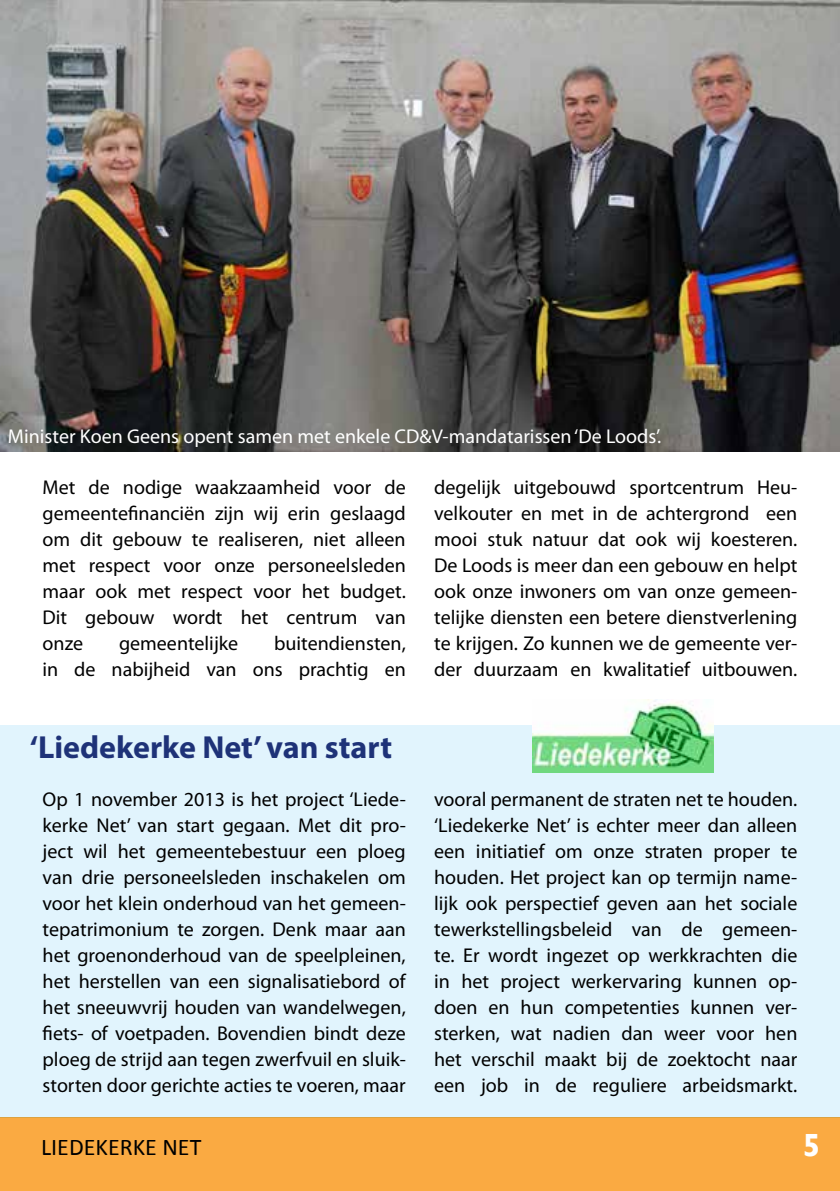
<style>
.page{position:relative;width:840px;height:1191px;background:#fff}
.page>*{position:absolute;margin:0;border:0;box-sizing:border-box;transform-origin:0 0}
.t1{font:700 32px "Myriad Pro";color:#1e3278}
.t2{font:700 32px "Gill Sans";color:#fff}
.t3{font:24px "Calibri";color:#000}
.t4{font:20px/26px "Myriad Pro";color:#000;text-align:justify}
.t5{font:20px "Myriad Pro";color:#fff}
</style>
<div class="page">
<img style="left:0;top:0;width:839px;height:452px">
<div style="left:0;top:725px;width:839px;height:392px;background:#e1f4fd"></div>
<div style="left:0;top:1117px;width:839px;height:74px;background:#faaa42"></div>
<img style="left:532px;top:699px;width:181px;height:73px">
<p class="t5" style="left:8px;top:425px;width:654px">Minister Koen Geens opent samen met enkele CD&amp;V-mandatarissen ‘De Loods’.</p>
<p class="t4" style="left:43px;top:474px;width:364px">Met de nodige waakzaamheid voor de gemeentefinanciën zijn wij erin geslaagd om dit gebouw te realiseren, niet alleen met respect voor onze personeelsleden maar ook met respect voor het budget.<br>Dit gebouw wordt het centrum van onze</p>
<p class="t4" style="left:43px;top:630px;width:364px;text-align:right">buitendiensten,<br>in de nabijheid van ons prachtig en</p>
<p class="t4" style="left:119px;top:630px;width:121px">gemeentelijke</p>
<h1 class="t1" style="left:30px;top:726px;width:363px">‘Liedekerke Net’ van start</h1>
<p class="t4" style="left:434px;top:474px;width:364px">degelijk uitgebouwd sportcentrum Heu&shy;velkouter en met in de achtergrond een mooi stuk natuur dat ook wij koesteren.<br>De Loods is meer dan een gebouw en helpt ook onze inwoners om van onze gemeen&shy;telijke diensten een betere dienstverlening te krijgen. Zo kunnen we de gemeente ver&shy;der duurzaam en kwalitatief uitbouwen.</p>
<p class="t4" style="left:43px;top:787px;width:364px">Op 1 november 2013 is het project ‘Liede&shy;kerke Net’ van start gegaan. Met dit pro&shy;ject wil het gemeentebestuur een ploeg van drie personeelsleden inschakelen om voor het klein onderhoud van het gemeen&shy;tepatrimonium te zorgen. Denk maar aan het groenonderhoud van de speelpleinen, het herstellen van een signalisatiebord of het sneeuwvrij houden van wandelwegen, fiets- of voetpaden. Bovendien bindt deze ploeg de strijd aan tegen zwerfvuil en sluik&shy;storten door gerichte acties te voeren, maar</p>
<p class="t4" style="left:434px;top:787px;width:364px">vooral permanent de straten net te houden. ‘Liedekerke Net’ is echter meer dan alleen een initiatief om onze straten proper te houden. Het project kan op termijn name&shy;lijk ook perspectief geven aan het sociale tewerkstellingsbeleid van de gemeen&shy;te. Er wordt ingezet op werkkrachten die in het project werkervaring kunnen op&shy;doen en hun competenties kunnen ver&shy;sterken, wat nadien dan weer voor hen het verschil maakt bij de zoektocht naar een job in de reguliere arbeidsmarkt.</p>
<p class="t3" style="left:41px;top:1131px;width:162px">LI EDEKERKE N ET</p>
<h1 class="t2" style="left:802px;top:1125px;width:19px">5</h1>
</div>
